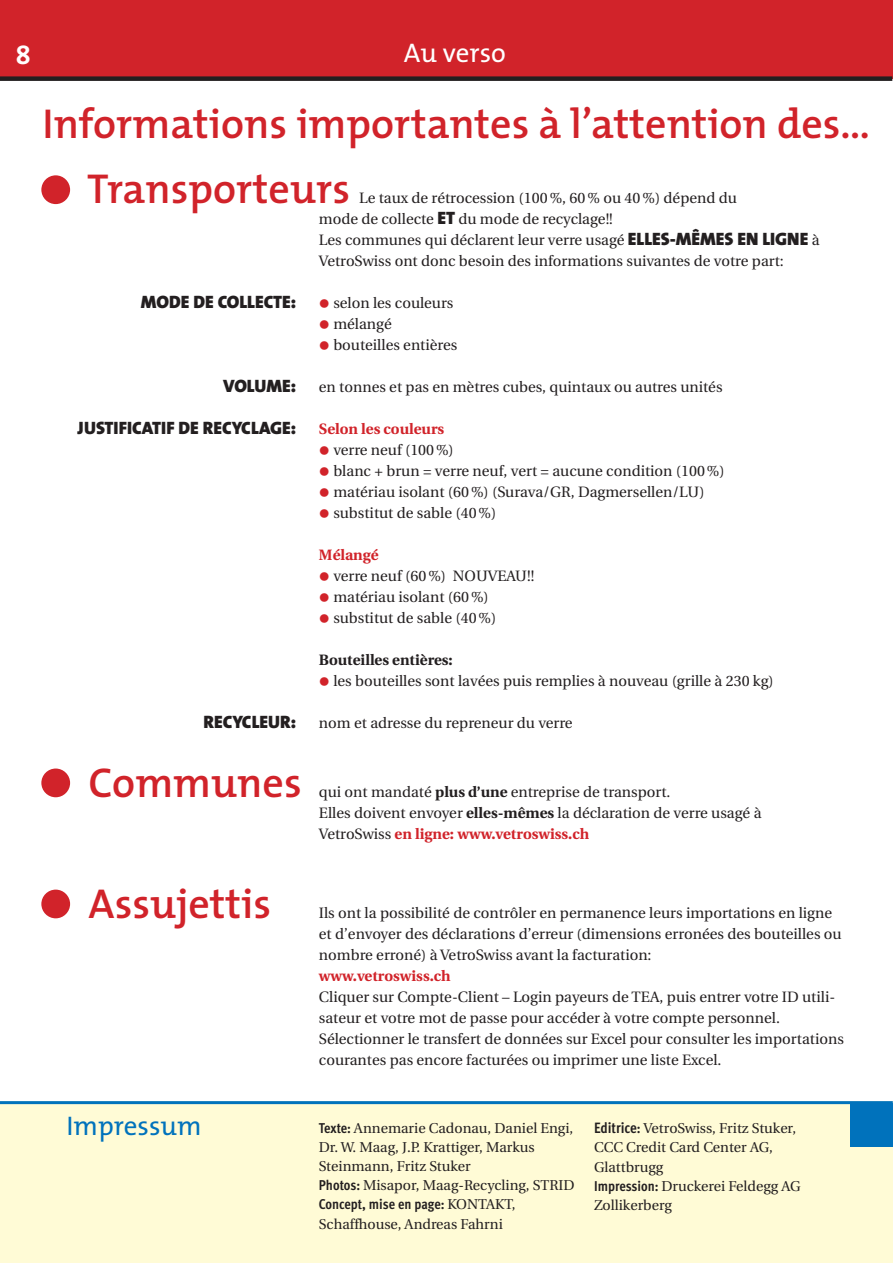
<style>
.page{position:relative;width:893px;height:1263px;background:#fff}
.page>*{position:absolute;margin:0;border:0;box-sizing:border-box;transform-origin:0 0}
.t1{font:600 42px "The Mix";color:#d1232a}
.t2{font:27px "The Mix";color:#0072bc}
.t3{font:27px "The Mix";color:#fff}
.t4{font:27px "The Mix Bold Caps";color:#fff}
.t5{font:900 18px "The Mix";color:#231f20}
.t6{font:15px/21px "Utopia";color:#231f20}
.t7{font:700 15px "Utopia";color:#d1232a}
.t8{font:700 15px "Utopia";color:#231f20}
.t9{font:14.25px/19.2px "Utopia";color:#231f20}
.t10{font:14.25px "Meta Cond Bold LF";color:#231f20}
.s1{font-size:108px}
.s2{font-family:"The Mix";font-weight:900;font-size:18px}
.s3{font-size:27px;color:#d1232a}
.s4{font-weight:700}
.s5{font-weight:700;color:#d1232a}
.s6{font-family:"Meta Cond Bold LF"}
.s7{font-family:"Utopia"}
.s8{font-family:"Meta Cond Bold LF";font-size:15px}
</style>
<div class="page">
<div style="left:0;top:0;width:893px;height:79px;background:#d1232a"></div>
<div style="left:0;top:1101px;width:893px;height:162px;background:#fffbd6"></div>
<hr style="left:0;top:1101px;width:893px;height:3px;background:#0072bc">
<div style="left:850px;top:1103px;width:43px;height:43px;background:#0072bc"></div>
<div style="left:0;top:76px;width:892px;height:5px;background:#231f20"></div>
<h2 class="t4" style="left:16px;top:46px;width:17px">8</h2>
<h2 class="t3" style="left:404px;top:43px;width:104px">Au verso</h2>
<h1 class="t1" style="left:43px;top:109px;width:829px">Informations importantes à l’attention des…</h1>
<h1 class="t1" style="left:33px;top:175px;width:318px"><span class="s1">•</span> Transporteurs</h1>
<p class="t6" style="left:319px;top:189px;width:502px;text-indent:40px">Le taux de rétrocession (100 %, 60 % ou 40 %) dépend du<br>mode de collecte <span class="s2">ET</span> du mode de recyclage!!<br>Les communes qui déclarent leur verre usagé <span class="s2">ELLES-MÊMES EN LIGNE</span> à VetroSwiss ont donc besoin des informations suivantes de votre part:</p>
<p class="t6" style="left:141px;top:294px;width:314px"><span class="s2">MODE DE COLLECTE:</span> <span class="s3">•</span> selon les couleurs</p>
<p class="t6" style="left:319px;top:315px;width:74px"><span class="s3">•</span> mélangé</p>
<p class="t6" style="left:319px;top:336px;width:140px"><span class="s3">•</span> bouteilles entières</p>
<p class="t5" style="left:223px;top:379px;width:74px">VOLUME:</p>
<p class="t6" style="left:319px;top:378px;width:405px">en tonnes et pas en mètres cubes, quintaux ou autres unités</p>
<p class="t5" style="left:78px;top:421px;width:220px">JUSTIFICATIF DE RECYCLAGE:</p>
<p class="t7" style="left:319px;top:423px;width:127px">Selon les couleurs</p>
<p class="t6" style="left:319px;top:441px;width:136px"><span class="s3">•</span> verre neuf (100 %)</p>
<p class="t6" style="left:319px;top:462px;width:407px"><span class="s3">•</span> blanc + brun = verre neuf, vert = aucune condition (100 %)</p>
<p class="t6" style="left:319px;top:483px;width:387px"><span class="s3">•</span> matériau isolant (60 %) (Surava/GR, Dagmersellen/LU)</p>
<p class="t6" style="left:319px;top:504px;width:179px"><span class="s3">•</span> substitut de sable (40 %)</p>
<p class="t7" style="left:319px;top:549px;width:61px">Mélangé</p>
<p class="t6" style="left:319px;top:567px;width:217px"><span class="s3">•</span> verre neuf (60%) NOUVEAU!!</p>
<p class="t6" style="left:319px;top:588px;width:171px"><span class="s3">•</span> matériau isolant (60%)</p>
<p class="t6" style="left:319px;top:609px;width:179px"><span class="s3">•</span> substitut de sable (40 %)</p>
<p class="t8" style="left:319px;top:654px;width:135px">Bouteilles entières:</p>
<p class="t6" style="left:319px;top:672px;width:456px"><span class="s3">•</span> les bouteilles sont lavées puis remplies à nouveau (grille à 230 kg)</p>
<p class="t5" style="left:204px;top:715px;width:94px">RECYCLEUR:</p>
<p class="t6" style="left:319px;top:714px;width:255px">nom et adresse du repreneur du verre</p>
<h1 class="t1" style="left:33px;top:768px;width:270px"><span class="s1">•</span> Communes</h1>
<p class="t6" style="left:319px;top:782px;width:444px">qui ont mandaté <span class="s4">plus d’une</span> entreprise de transport.<br>Elles doivent envoyer <span class="s4">elles-mêmes</span> la déclaration de verre usagé à<br>VetroSwiss <span class="s5">en ligne: www.vetroswiss.ch</span></p>
<h1 class="t1" style="left:33px;top:889px;width:240px"><span class="s1">•</span> Assujettis</h1>
<p class="t6" style="left:319px;top:903px;width:524px">Ils ont la possibilité de contrôler en permanence leurs importations en ligne et d’envoyer des déclarations d’erreur (dimensions erronées des bouteilles ou nombre erroné) à VetroSwiss avant la facturation:</p>
<p class="t7" style="left:319px;top:969px;width:133px">www.vetroswiss.ch</p>
<p class="t6" style="left:319px;top:987px;width:526px">Cliquer sur Compte-Client – Login payeurs de TEA, puis entrer votre ID utili&shy;sateur et votre mot de passe pour accéder à votre compte personnel.<br>Sélectionner le transfert de données sur Excel pour consulter les importations courantes pas encore facturées ou imprimer une liste Excel.</p>
<h2 class="t2" style="left:67px;top:1117px;width:137px">Impressum</h2>
<p class="t9" style="left:319px;top:1119px;width:257px"><span class="s6">Texte:</span> Annemarie Cadonau, Daniel Engi, Dr. W. Maag, J.P. Krattiger, Markus Steinmann, Fritz Stuker<br><span class="s6">Photos:</span> Misapor, Maag-Recycling, STRID</p>
<p class="t10" style="left:319px;top:1199px;width:198px">Concept, mise en page: <span class="s7">KONTAKT,</span></p>
<p class="t9" style="left:319px;top:1215px;width:185px">Schaffhouse, Andreas Fahrni</p>
<p class="t9" style="left:594px;top:1120px;width:208px"><span class="s8">Editrice</span><span class="s6">:</span> VetroSwiss, Fritz Stuker,<br>CCC Credit Card Center AG,<br>Glattbrugg<br><span class="s6">Impression:</span> Druckerei Feldegg AG<br>Zollikerberg</p>
</div>
